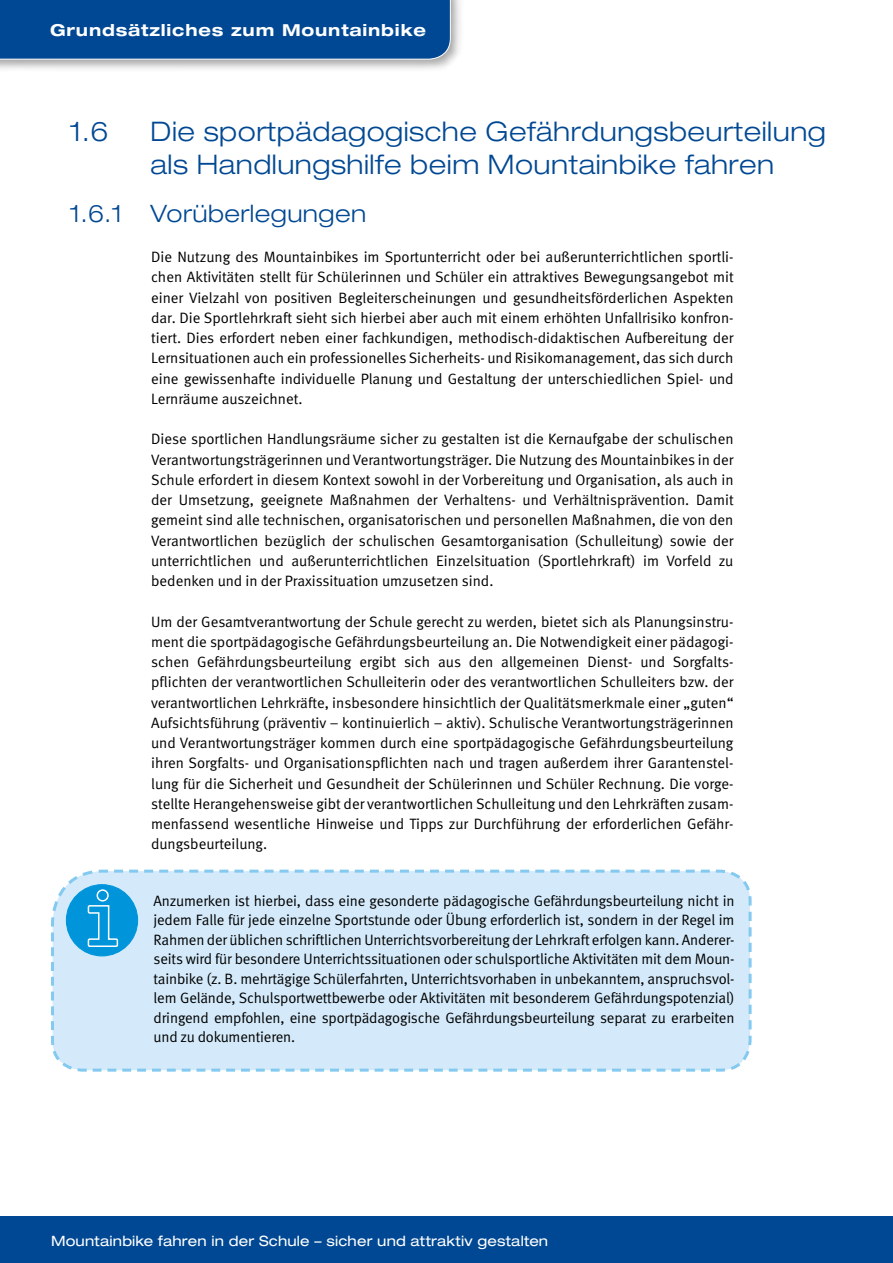
<style>
.page{position:relative;width:893px;height:1263px;background:#fff}
.page>*{position:absolute;margin:0;border:0;box-sizing:border-box;transform-origin:0 0}
.t1{font:300 expanded 27px/33px "Helvetica Neue";letter-spacing:.02em;color:#004893}
.t2{font:300 expanded 24px "Helvetica Neue";letter-spacing:.02em;color:#004893}
.Seitenüberschrift_b{font:700 expanded 16.5px "Helvetica Neue";letter-spacing:.05em;color:#fff}
.Fließtext_normal{font:15px/20.2px "DGUV Meta";color:#000;text-align:justify}
.Text_im_beigen_Kaste{font:15px/19.5px "DGUV Meta";letter-spacing:-.01em;color:#000;text-align:justify}
.t3{font:expanded 14.25px "Helvetica Neue";letter-spacing:.015em;color:#fff}
</style>
<div class="page">
<div style="left:0;top:1216px;width:893px;height:47px;background:#004893"></div>
<svg style="left:51px;top:869px;width:701px;height:203px;background:#d1e9f9"></svg>
<div style="left:51px;top:869px;width:662px;height:161px;background:#d4eafa"></div>
<div style="left:0;top:0;width:464px;height:73px;background:#000;opacity:.35"></div>
<div style="left:0;top:0;width:451px;height:60px;background:#004893"></div>
<p class="Seitenüberschrift_b" style="left:50px;top:20px;width:377px">Grundsätzliches zum Mountainbike</p>
<p class="t1" style="left:70px;top:115px;width:40px">1.6</p>
<p class="t1" style="left:151px;top:115px;width:677px">Die sportpädagogische Gefährdungsbeurteilung als Handlungshilfe beim Mountainbike fahren</p>
<p class="t2" style="left:70px;top:199px;width:298px">1.6.1 Vorüberlegungen</p>
<p class="Fließtext_normal" style="left:151px;top:247px;width:584px">Die Nutzung des Mountainbikes im Sportunterricht oder bei außerunterrichtlichen sportli&shy;chen Aktivitäten stellt für Schülerinnen und Schüler ein attraktives Bewegungsangebot mit einer Vielzahl von positiven Begleiterscheinungen und gesundheitsförderlichen Aspekten dar. Die Sportlehrkraft sieht sich hierbei aber auch mit einem erhöhten Unfallrisiko konfron&shy;tiert. Dies erfordert neben einer fachkundigen, methodisch-didaktischen Aufbereitung der Lernsituationen auch ein professionelles Sicherheits- und Risikomanagement, das sich durch eine gewissenhafte individuelle Planung und Gestaltung der unterschiedlichen Spiel- und Lernräume auszeichnet.</p>
<p class="Fließtext_normal" style="left:151px;top:429px;width:584px">Diese sportlichen Handlungsräume sicher zu gestalten ist die Kernaufgabe der schulischen Verantwortungsträgerinnen und Verantwortungsträger. Die Nutzung des Mountainbikes in der Schule erfordert in diesem Kontext sowohl in der Vorbereitung und Organisation, als auch in der Umsetzung, geeignete Maßnahmen der Verhaltens- und Verhältnisprävention. Damit gemeint sind alle technischen, organisatorischen und personellen Maßnahmen, die von den Verantwortlichen bezüglich der schulischen Gesamtorganisation (Schulleitung) sowie der unterrichtlichen und außerunterrichtlichen Einzelsituation (Sportlehrkraft) im Vorfeld zu bedenken und in der Praxissituation umzusetzen sind.</p>
<p class="Fließtext_normal" style="left:151px;top:612px;width:584px">Um der Gesamtverantwortung der Schule gerecht zu werden, bietet sich als Planungsinstru&shy;ment die sportpädagogische Gefährdungsbeurteilung an. Die Notwendigkeit einer pädagogi&shy;schen Gefährdungsbeurteilung ergibt sich aus den allgemeinen Dienst- und Sorgfalts&shy;pflichten der verantwortlichen Schulleiterin oder des verantwortlichen Schulleiters bzw. der verantwortlichen Lehrkräfte, insbesondere hinsichtlich der Qualitätsmerkmale einer „guten“ Aufsichtsführung (präventiv – kontinuierlich – aktiv). Schulische Verantwortungsträgerinnen und Verantwortungsträger kommen durch eine sportpädagogische Gefährdungsbeurteilung ihren Sorgfalts- und Organisationspflichten nach und tragen außerdem ihrer Garantenstel&shy;lung für die Sicherheit und Gesundheit der Schülerinnen und Schüler Rechnung. Die vorge&shy;stellte Herangehensweise gibt der verantwortlichen Schulleitung und den Lehrkräften zusam&shy;menfassend wesentliche Hinweise und Tipps zur Durchführung der erforderlichen Gefähr&shy;dungsbeurteilung.</p>
<p class="Text_im_beigen_Kaste" style="left:154px;top:891px;width:582px">Anzumerken ist hierbei, dass eine gesonderte pädagogische Gefährdungsbeurteilung nicht in jedem Falle für jede einzelne Sportstunde oder Übung erforderlich ist, sondern in der Regel im Rahmen der üblichen schriftlichen Unterrichtsvorbereitung der Lehrkraft erfolgen kann. Anderer&shy;seits wird für besondere Unterrichtssituationen oder schulsportliche Aktivitäten mit dem Moun&shy;tainbike (z. B. mehrtägige Schülerfahrten, Unterrichtsvorhaben in unbekanntem, anspruchsvol&shy;lem Gelände, Schulsportwettbewerbe oder Aktivitäten mit besonderem Gefährdungspotenzial) dringend empfohlen, eine sportpädagogische Gefährdungsbeurteilung separat zu erarbeiten und zu dokumentieren.</p>
<p class="t3" style="left:51px;top:1232px;width:499px">Mountainbike fahren in der Schule – sicher und attraktiv gestalten</p>
</div>
